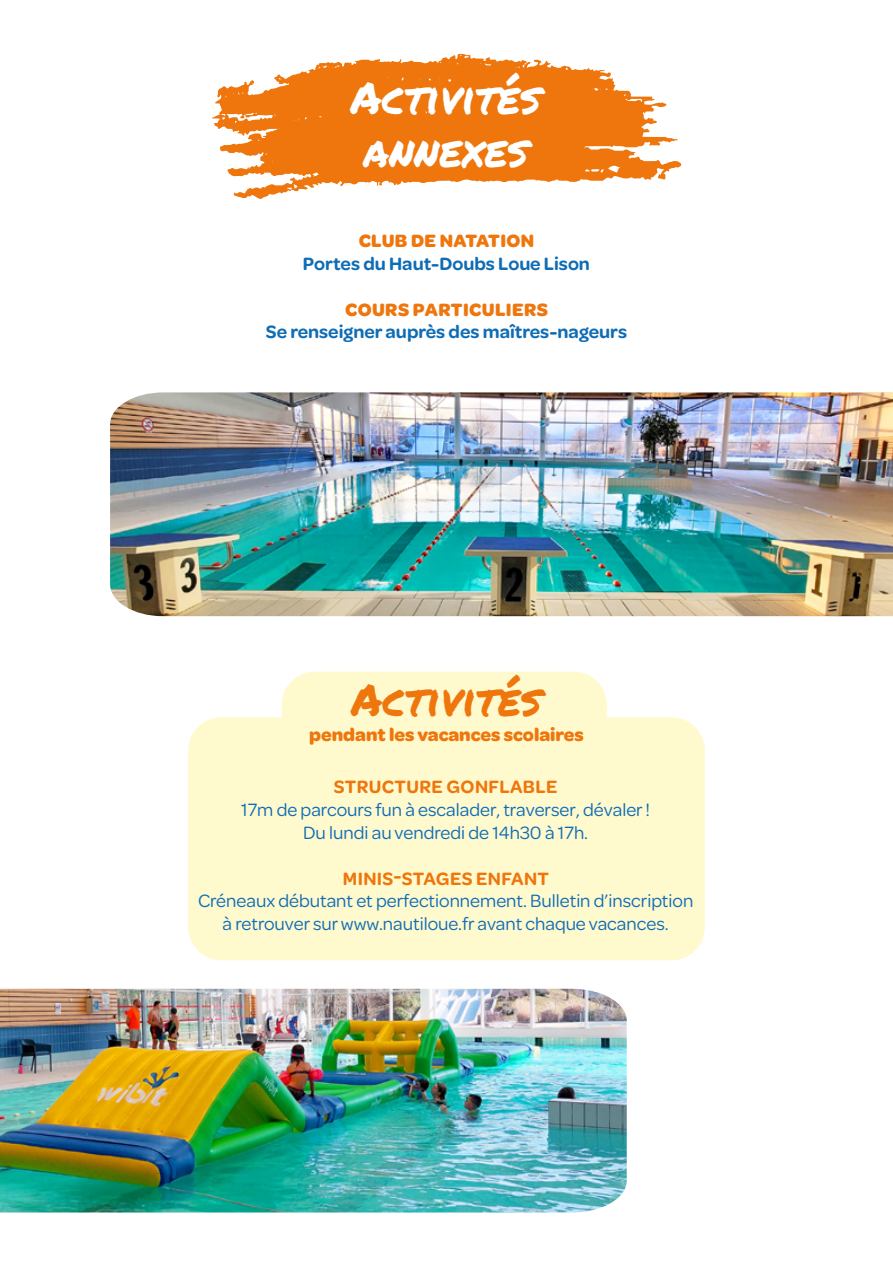
<style>
.page{position:relative;width:893px;height:1263px;background:#fff}
.page>*{position:absolute;margin:0;border:0;box-sizing:border-box;transform-origin:0 0}
.t1{font:44.25px/53.1px "Permanent Marker Pro";color:#fff}
.t2{font:44.25px "Permanent Marker Pro";color:#ee760c}
.t3{font:19.05px/22.8px "Omnes";color:#0f6db5;text-align:center}
.t4{font:600 19.05px "Omnes";color:#0f6db5}
.t5{font:600 19.05px "Omnes";letter-spacing:.02em;color:#ee760c}
.t6{font:700 19.05px "Omnes";letter-spacing:.02em;color:#ee760c}
.t7{font:700 19.05px "Omnes";color:#ee760c}
</style>
<div class="page">
<svg style="left:212px;top:54px;width:469px;height:145px;fill:#ee760c"></svg>
<div style="left:282px;top:672px;width:325px;height:142px;background:#fff9ce;border-radius:33px"></div>
<div style="left:188px;top:717px;width:517px;height:243px;background:#fff9ce;border-radius:33px"></div>
<img style="left:0;top:989px;width:627px;height:223px">
<img style="left:110px;top:392px;width:783px;height:224px">
<h1 class="t1" style="left:351px;top:72px;width:191px">Activités annexes</h1>
<p class="t6" style="left:359px;top:227px;width:177px">CLUB DE NATATION</p>
<p class="t4" style="left:303px;top:250px;width:288px">Portes du Haut-Doubs Loue Lison</p>
<p class="t6" style="left:345px;top:296px;width:204px">COURS PARTICULIERS</p>
<p class="t4" style="left:266px;top:319px;width:363px">Se renseigner auprès des maîtres-nageurs</p>
<h1 class="t2" style="left:351px;top:667px;width:191px">Activités</h1>
<p class="t7" style="left:309px;top:722px;width:276px">pendant les vacances scolaires</p>
<p class="t5" style="left:334px;top:774px;width:225px">STRUCTURE GONFLABLE</p>
<p class="t3" style="left:241px;top:797px;width:410px">17m de parcours fun à escalader, traverser, dévaler !<br>Du lundi au vendredi de 14h30 à 17h.</p>
<p class="t5" style="left:343px;top:865px;width:208px">MINIS-STAGES ENFANT</p>
<p class="t3" style="left:198px;top:889px;width:497px">Créneaux débutant et perfectionnement. Bulletin d’inscription à retrouver sur www.nautiloue.fr avant chaque vacances.</p>
</div>
